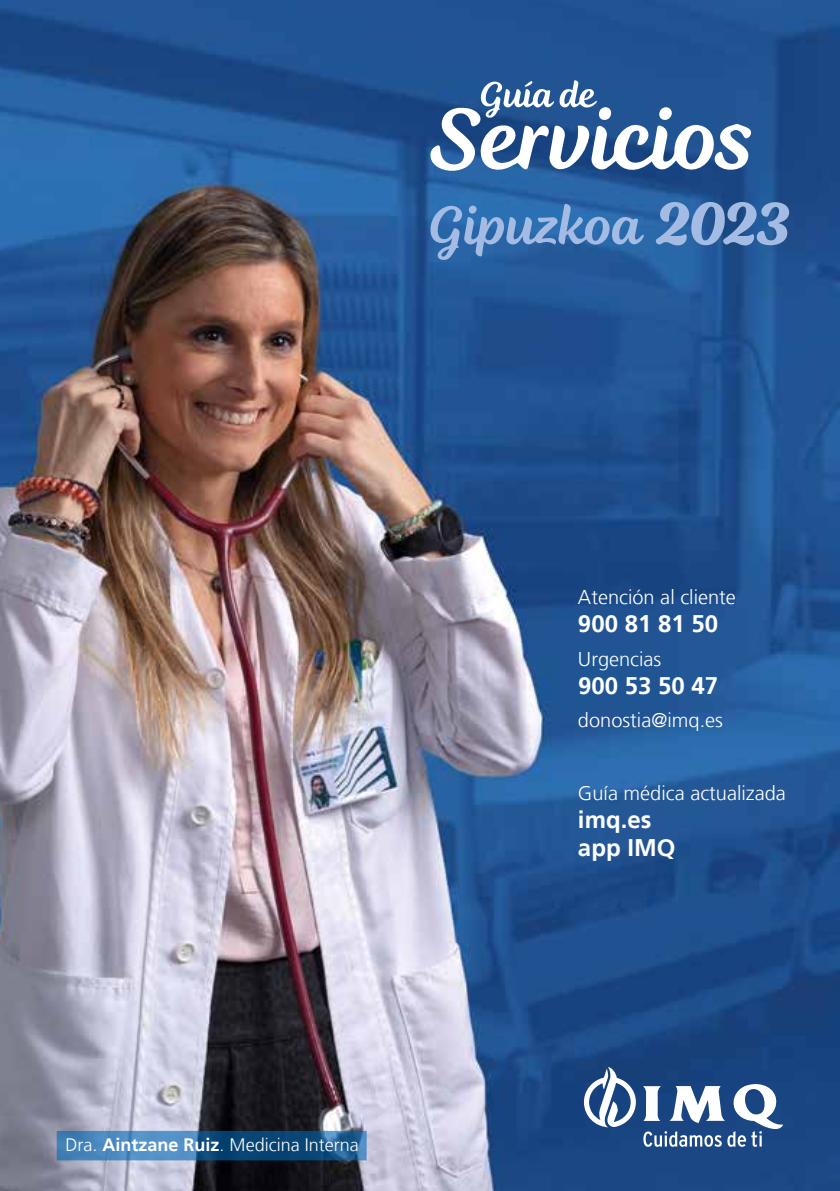
<style>
.page{position:relative;width:840px;height:1191px;background:#fff}
.page>*{position:absolute;margin:0;border:0;box-sizing:border-box;transform-origin:0 0}
.t1{font:700 24px/28px "Frutiger LT";color:#fff}
.t2{font:300 20px "Frutiger LT";color:#fff}
.t3{font:300 18px "Frutiger LT";color:#fff}
.s1{font-weight:700}
</style>
<div class="page">
<img style="left:0;top:0;width:839px;height:1191px">
<svg style="left:583px;top:1067px;width:52px;height:60px"></svg>
<svg style="left:642px;top:1084px;width:140px;height:62px"></svg>
<svg style="left:430px;top:80px;width:321px;height:95px"></svg>
<svg style="left:57px;top:1130px;width:309px;height:30px;background:#2e6a9b"></svg>
<svg style="left:655px;top:200px;width:135px;height:47px;background:#6088bb"></svg>
<svg style="left:428px;top:204px;width:215px;height:56px;background:#4b7eb8"></svg>
<div style="left:468px;top:205px;width:8px;height:9px;background:#a4bce3;border-radius:50%"></div>
<p class="t3" style="left:65px;top:1134px;width:295px">Dra. <span class="s1">Aintzane Ruiz</span>. Medicina Interna</p>
<p class="t2" style="left:577px;top:585px;width:159px">Atención al cliente</p>
<p class="t1" style="left:577px;top:609px;width:142px">900 81 81 50</p>
<p class="t2" style="left:577px;top:647px;width:85px">Urgencias</p>
<p class="t1" style="left:577px;top:671px;width:142px">900 53 50 47</p>
<p class="t2" style="left:577px;top:709px;width:146px">donostia@imq.es</p>
<p class="t2" style="left:577px;top:781px;width:209px">Guía médica actualizada</p>
<p class="t1" style="left:577px;top:805px;width:99px">imq.es app IMQ</p>
</div>
